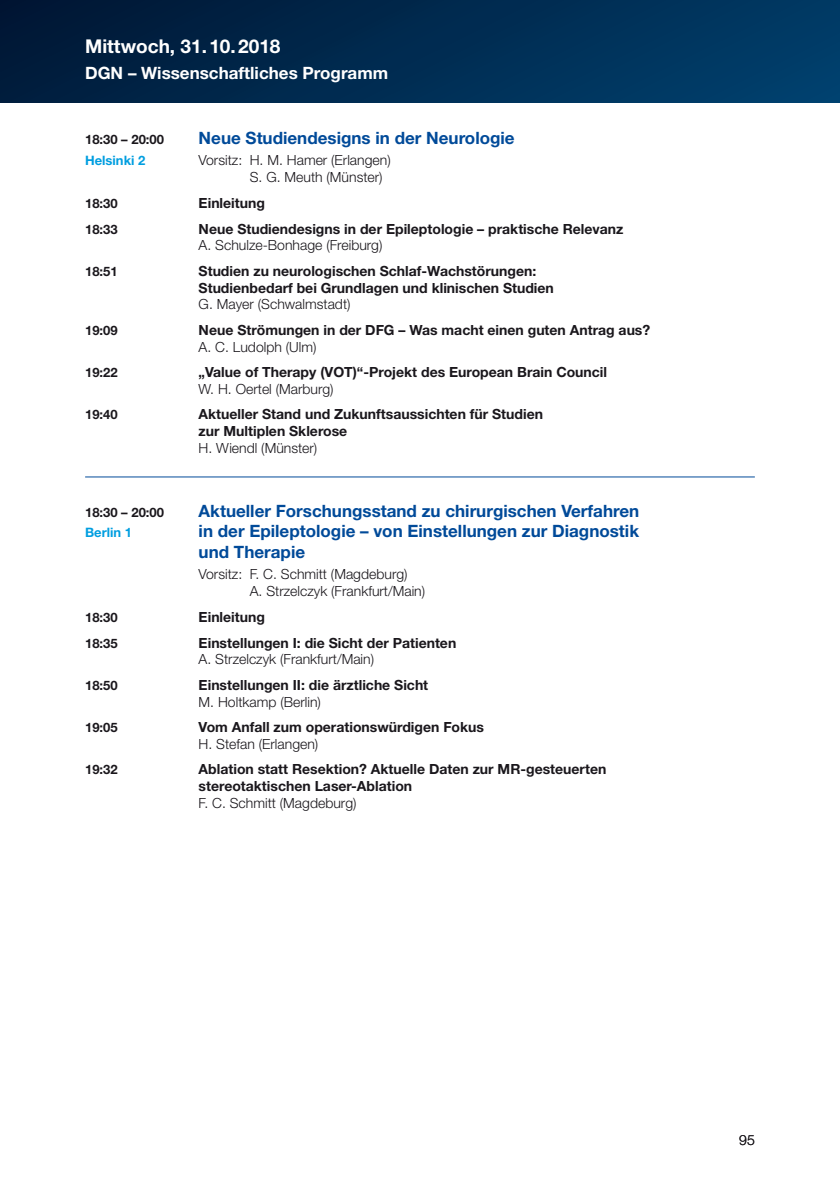
<style>
.page{position:relative;width:840px;height:1191px;background:#fff}
.page>*{position:absolute;margin:0;border:0;box-sizing:border-box;transform-origin:0 0}
.t1{font:700 19px "Helvetica Neue";color:#fff}
.t2{font:700 17px/20.4px "Helvetica Neue";color:#004a99}
.t3{font:700 17px "Helvetica Neue";color:#fff}
.t4{font:700 14px/16.8px "Helvetica Neue";color:#1a171c}
.t5{font:300 14px/16.8px "Helvetica Neue";color:#1a171c}
.t6{font:700 13px "Helvetica Neue";color:#1a171c}
.t7{font:700 13px "Helvetica Neue";color:#009ee0}
</style>
<div class="page">
<div style="left:0;top:0;width:839px;height:102px;background:linear-gradient(to right,#001937,#003e6a)"></div>
<hr style="left:85px;top:476px;width:669px;height:1px;background:#004a99">
<h1 class="t1" style="left:85px;top:35px;width:197px">Mittwoch, 31.10.2018</h1>
<p class="t3" style="left:85px;top:63px;width:304px">DGN – Wissenschaftliches Programm</p>
<p class="t6" style="left:85px;top:131px;width:80px">18:30 – 20:00</p>
<p class="t2" style="left:198px;top:127px;width:317px">Neue Studiendesigns in der Neurologie</p>
<p class="t7" style="left:85px;top:152px;width:62px">Helsinki 2</p>
<p class="t5" style="left:249px;top:151px;width:142px;text-indent:-51px">Vorsitz: H. M. Hamer (Erlangen)<br>S. G. Meuth (Münster)</p>
<p class="t6" style="left:85px;top:196px;width:34px">18:30</p>
<p class="t4" style="left:198px;top:195px;width:68px">Einleitung</p>
<p class="t6" style="left:85px;top:221px;width:34px">18:33</p>
<p class="t4" style="left:198px;top:220px;width:426px">Neue Studiendesigns in der Epileptologie – praktische Relevanz</p>
<p class="t5" style="left:198px;top:237px;width:185px">A. Schulze-Bonhage (Freiburg)</p>
<p class="t6" style="left:85px;top:263px;width:34px">18:51</p>
<p class="t4" style="left:198px;top:262px;width:356px">Studien zu neurologischen Schlaf-Wachstörungen:<br>Studienbedarf bei Grundlagen und klinischen Studien</p>
<p class="t5" style="left:198px;top:296px;width:153px">G. Mayer (Schwalmstadt)</p>
<p class="t6" style="left:85px;top:322px;width:34px">19:09</p>
<p class="t4" style="left:198px;top:321px;width:453px">Neue Strömungen in der DFG – Was macht einen guten Antrag aus?</p>
<p class="t5" style="left:198px;top:338px;width:119px">A. C. Ludolph (Ulm)</p>
<p class="t6" style="left:85px;top:364px;width:34px">19:22</p>
<p class="t4" style="left:198px;top:363px;width:410px">„Value of Therapy (VOT)“-Projekt des European Brain Council</p>
<p class="t5" style="left:198px;top:380px;width:136px">W. H. Oertel (Marburg)</p>
<p class="t6" style="left:85px;top:406px;width:34px">19:40</p>
<p class="t4" style="left:198px;top:405px;width:346px">Aktueller Stand und Zukunftsaussichten für Studien zur Multiplen Sklerose</p>
<p class="t5" style="left:198px;top:439px;width:120px">H. Wiendl (Münster)</p>
<p class="t6" style="left:85px;top:504px;width:80px">18:30 – 20:00</p>
<p class="t2" style="left:198px;top:500px;width:442px">Aktueller Forschungsstand zu chirurgischen Verfahren</p>
<p class="t7" style="left:85px;top:524px;width:48px">Berlin 1</p>
<p class="t2" style="left:198px;top:520px;width:441px">in der Epileptologie – von Einstellungen zur Diagnostik und Therapie</p>
<p class="t5" style="left:249px;top:565px;width:177px;text-indent:-51px">Vorsitz: F. C. Schmitt (Magdeburg)<br>A. Strzelczyk (Frankfurt/Main)</p>
<p class="t6" style="left:85px;top:609px;width:34px">18:30</p>
<p class="t4" style="left:198px;top:608px;width:68px">Einleitung</p>
<p class="t6" style="left:85px;top:635px;width:34px">18:35</p>
<p class="t4" style="left:198px;top:634px;width:259px">Einstellungen I: die Sicht der Patienten</p>
<p class="t5" style="left:198px;top:651px;width:177px">A. Strzelczyk (Frankfurt/Main)</p>
<p class="t6" style="left:85px;top:677px;width:34px">18:50</p>
<p class="t4" style="left:198px;top:676px;width:231px">Einstellungen II: die ärztliche Sicht</p>
<p class="t5" style="left:198px;top:693px;width:124px">M. Holtkamp (Berlin)</p>
<p class="t6" style="left:85px;top:719px;width:34px">19:05</p>
<p class="t4" style="left:198px;top:718px;width:287px">Vom Anfall zum operationswürdigen Fokus</p>
<p class="t5" style="left:198px;top:735px;width:121px">H. Stefan (Erlangen)</p>
<p class="t6" style="left:85px;top:761px;width:34px">19:32</p>
<p class="t4" style="left:198px;top:760px;width:409px">Ablation statt Resektion? Aktuelle Daten zur MR-gesteuerten stereotaktischen Laser-Ablation</p>
<p class="t5" style="left:198px;top:794px;width:159px">F. C. Schmitt (Magdeburg)</p>
<p class="t5" style="left:738px;top:1131px;width:17px">95</p>
</div>
